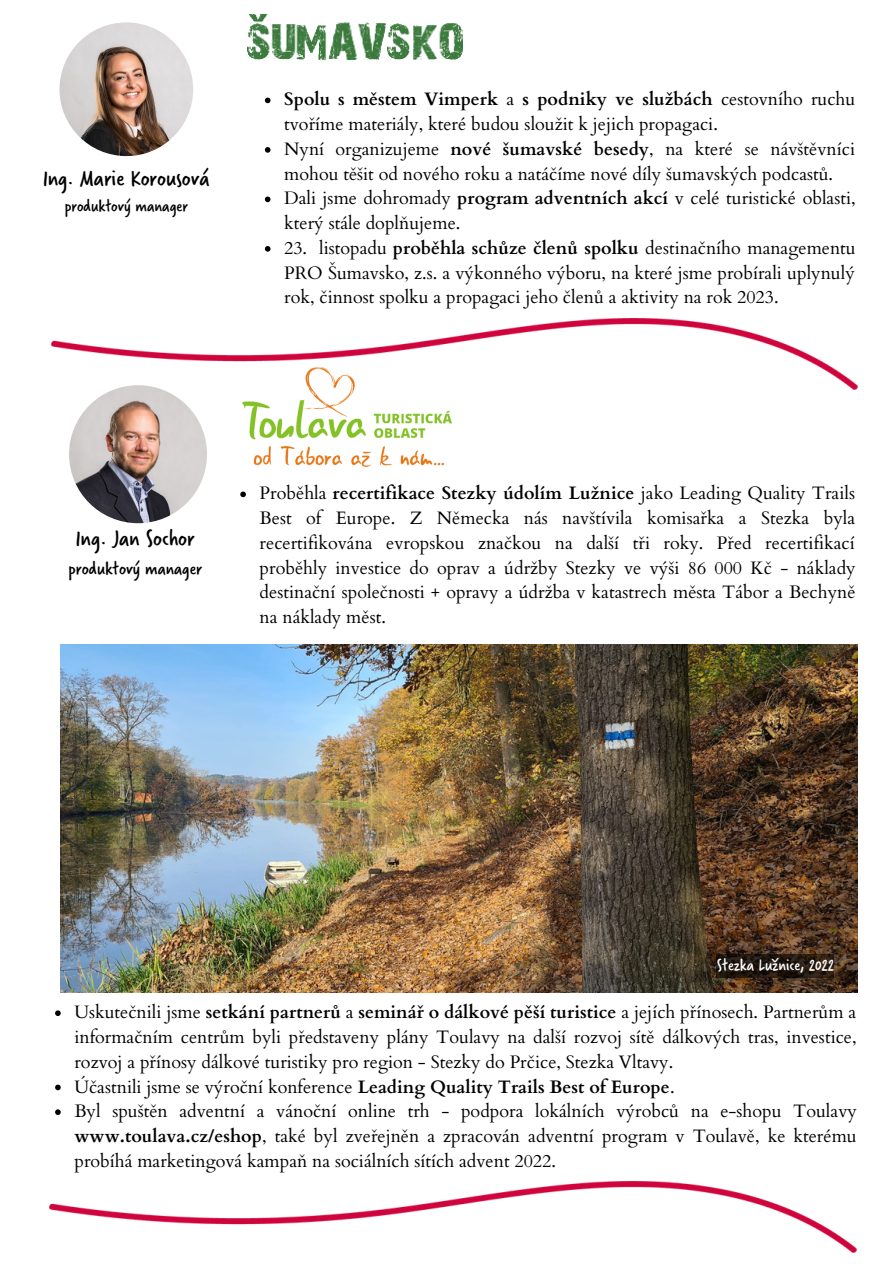
<style>
.page{position:relative;width:893px;height:1264px;background:#fff}
.page>*{position:absolute;margin:0;border:0;box-sizing:border-box;transform-origin:0 0}
.t1{font:24.6px "Verveine";color:#000}
.t2{font:19.65px "Verveine";color:#000}
.t3{font:18.15px "Verveine";color:#000}
.t4{font:18px/24.8px "Cardo";color:#000}
.t5{font:17.85px "Verveine";color:#fff}
.s1{font-weight:700}
</style>
<div class="page">
<svg style="left:59px;top:22px;width:134px;height:135px"></svg>
<img style="left:247px;top:15px;width:215px;height:45px">
<svg style="left:69px;top:390px;width:138px;height:134px"></svg>
<img style="left:242px;top:390px;width:209px;height:76px">
<img style="left:51px;top:319px;width:806px;height:71px">
<img style="left:61px;top:645px;width:795px;height:347px">
<svg style="left:265px;top:98px;width:5px;height:5px"></svg>
<svg style="left:265px;top:147px;width:5px;height:6px"></svg>
<svg style="left:265px;top:196px;width:5px;height:6px"></svg>
<svg style="left:265px;top:246px;width:5px;height:6px"></svg>
<svg style="left:240px;top:491px;width:6px;height:6px"></svg>
<div style="left:716px;top:954px;width:118px;height:23px;background:#000;opacity:.56"></div>
<svg style="left:55px;top:1010px;width:6px;height:6px"></svg>
<svg style="left:55px;top:1084px;width:6px;height:6px"></svg>
<svg style="left:55px;top:1109px;width:6px;height:5px"></svg>
<img style="left:50px;top:1181px;width:806px;height:71px">
<h1 class="t1" style="left:43px;top:161px;width:168px">Ing. Marie Korousová</h1>
<p class="t3" style="left:65px;top:193px;width:125px">produktový manager</p>
<p class="t4" style="left:284px;top:87px;width:573px"><span class="s1">Spolu s městem Vimperk</span> a <span class="s1">s podniky ve službách</span> cestovního ruchu tvoříme materiály, které budou sloužit k jejich propagaci.<br>Nyní organizujeme <span class="s1">nové šumavské besedy</span>, na které se návštěvníci mohou těšit od nového roku a natáčíme nové díly šumavských podcastů.<br>Dali jsme dohromady <span class="s1">program adventních akcí</span> v celé turistické oblasti, který stále doplňujeme.</p>
<p class="t4" style="left:284px;top:236px;width:573px;text-align:justify">23. listopadu <span class="s1">proběhla schůze členů spolku</span> destinačního managementu PRO Šumavsko, z.s. a výkonného výboru, na které jsme probírali uplynulý rok, činnost spolku a propagaci jeho členů a aktivity na rok 2023.</p>
<h1 class="t1" style="left:76px;top:521px;width:120px">Ing. Jan Sochor</h1>
<p class="t2" style="left:69px;top:555px;width:135px">produktový manager</p>
<p class="t4" style="left:259px;top:481px;width:597px;text-align:justify">Proběhla <span class="s1">recertifikace Stezky údolím Lužnice</span> jako Leading Quality Trails Best of Europe. Z Německa nás navštívila komisařka a Stezka byla recertifikována evropskou značkou na další tři roky. Před recertifikací proběhly investice do oprav a údržby Stezky ve výši 86 000 Kč - náklady destinační společnosti + opravy a údržba v katastrech města Tábor a Bechyně na náklady měst.</p>
<p class="t5" style="left:716px;top:952px;width:119px">Stezka Lužnice, 2022</p>
<p class="t4" style="left:74px;top:1000px;width:784px">Uskutečnili jsme <span class="s1">setkání partnerů</span> a <span class="s1">seminář o dálkové pěší turistice</span> a jejích přínosech. Partnerům a informačním centrům byli představeny plány Toulavy na další rozvoj sítě dálkových tras, investice, rozvoj a přínosy dálkové turistiky pro region - Stezky do Prčice, Stezka Vltavy.<br>Účastnili jsme se výroční konference <span class="s1">Leading Quality Trails Best of Europe</span>.<br>Byl spuštěn adventní a vánoční online trh - podpora lokálních výrobců na e-shopu Toulavy <span class="s1">www.toulava.cz/eshop</span>, také byl zveřejněn a zpracován adventní program v Toulavě, ke kterému probíhá marketingová kampaň na sociálních sítích advent 2022.</p>
</div>
